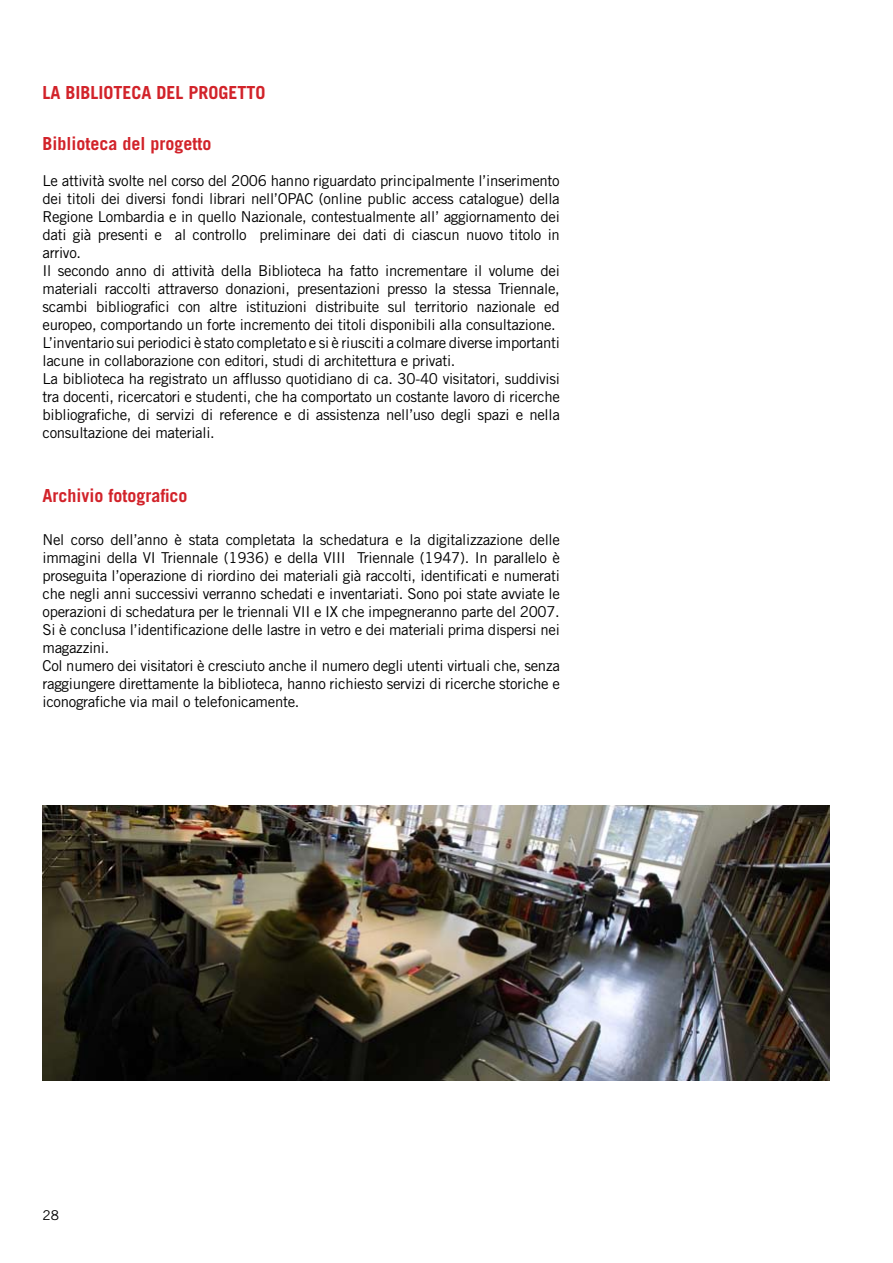
<style>
.page{position:relative;width:893px;height:1263px;background:#fff}
.page>*{position:absolute;margin:0;border:0;box-sizing:border-box;transform-origin:0 0}
.t1{font:700 18px "Trade Gothic";color:#d2232a}
.t2{font:15px/18px "Trade Gothic";letter-spacing:-.02em;color:#000}
.t3{font:13.5px "Trade Gothic";color:#000}
</style>
<div class="page">
<img style="left:43px;top:805px;width:786px;height:276px">
<p class="t1" style="left:43px;top:81px;width:225px">LA BIBLIOTECA DEL PROGETTO</p>
<p class="t1" style="left:43px;top:132px;width:171px">Biblioteca del progetto</p>
<p class="t2" style="left:43px;top:171px;width:519px">Le attività svolte nel corso del 2006 hanno riguardato principalmente l’inserimento dei titoli dei diversi fondi librari nell’OPAC (online public access catalogue) della Regione Lombardia e in quello Nazionale, contestualmente all’ aggiornamento dei dati già presenti e al controllo preliminare dei dati di ciascun nuovo titolo in arrivo.<br>Il secondo anno di attività della Biblioteca ha fatto incrementare il volume dei materiali raccolti attraverso donazioni, presentazioni presso la stessa Triennale, scambi bibliografici con altre istituzioni distribuite sul territorio nazionale ed europeo, comportando un forte incremento dei titoli disponibili alla consultazione.<br>L’inventario sui periodici è stato completato e si è riusciti a colmare diverse importanti lacune in collaborazione con editori, studi di architettura e privati.<br>La biblioteca ha registrato un afflusso quotidiano di ca. 30-40 visitatori, suddivisi tra docenti, ricercatori e studenti, che ha comportato un costante lavoro di ricerche bibliografiche, di servizi di reference e di assistenza nell’uso degli spazi e nella consultazione dei materiali.</p>
<p class="t1" style="left:43px;top:484px;width:147px">Archivio fotografico</p>
<p class="t2" style="left:43px;top:530px;width:519px">Nel corso dell’anno è stata completata la schedatura e la digitalizzazione delle immagini della VI Triennale (1936) e della VIII Triennale (1947). In parallelo è proseguita l’operazione di riordino dei materiali già raccolti, identificati e numerati che negli anni successivi verranno schedati e inventariati. Sono poi state avviate le operazioni di schedatura per le triennali VII e IX che impegneranno parte del 2007.<br>Si è conclusa l’identificazione delle lastre in vetro e dei materiali prima dispersi nei magazzini.<br>Col numero dei visitatori è cresciuto anche il numero degli utenti virtuali che, senza raggiungere direttamente la biblioteca, hanno richiesto servizi di ricerche storiche e iconografiche via mail o telefonicamente.</p>
<p class="t3" style="left:43px;top:1207px;width:18px">28</p>
</div>
